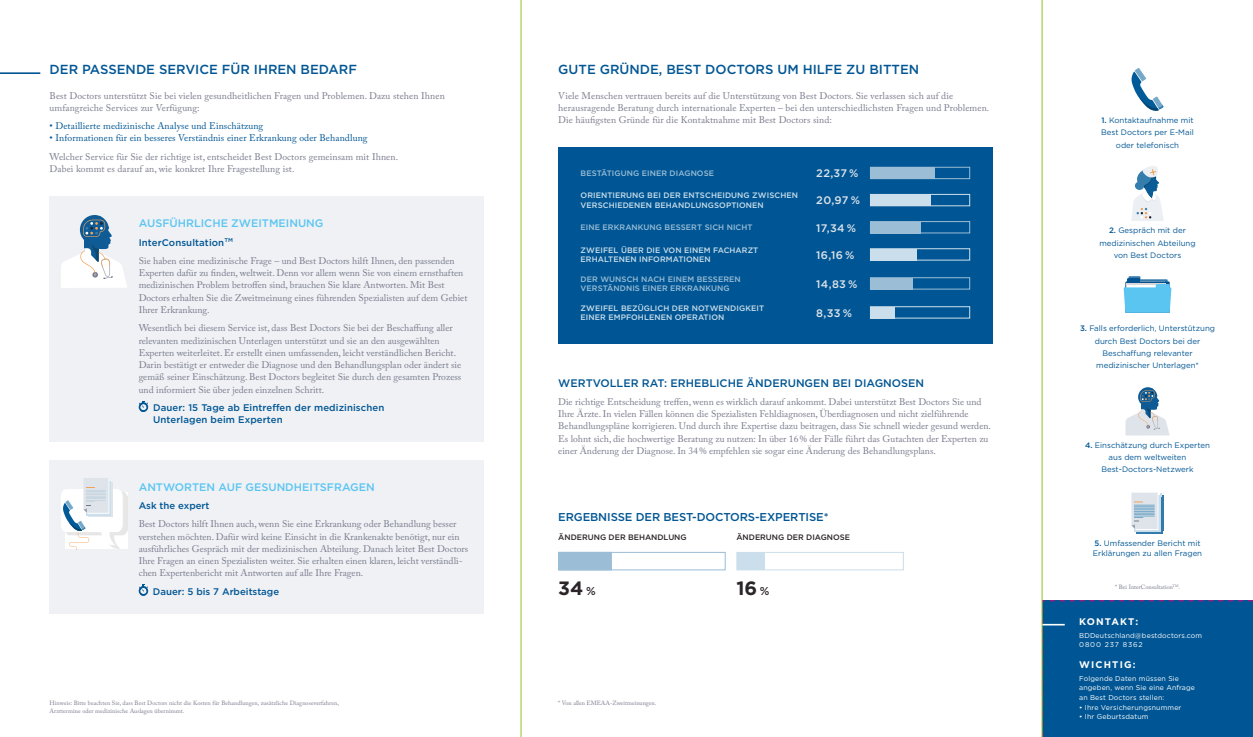
<style>
.page{position:relative;width:1253px;height:737px;background:#fff}
.page>*{position:absolute;margin:0;border:0;box-sizing:border-box;transform-origin:0 0}
.t1{font:700 19.25px "Gotham";color:#2b2428}
.t2{font:500 13.12px "Gotham";color:#005694}
.t3{font:500 11.38px "Gotham";letter-spacing:-.01em;color:#005694}
.t4{font:500 10.94px "Gotham";color:#5bc5f2}
.t5{font:500 10.94px "Gotham";color:#005694}
.t6{font:500 10.94px "Gotham";letter-spacing:.03em;color:#dfe4ea}
.t7{font:9.62px/12.2px "Adobe Caslon Pro";color:#797b8d}
.t8{font:500 9.62px/12.2px "Gotham";letter-spacing:.01em;color:#005694}
.t9{font:9.62px "Adobe Caslon Pro";letter-spacing:.01em;color:#005694}
.t10{font:700 9.62px "Gotham";letter-spacing:.12em;color:#fff}
.t11{font:7.88px/12.2px "Gotham";color:#005694;text-align:center}
.t12{font:500 7.88px/9.6px "Gotham";letter-spacing:.01em;color:#cbdeeb}
.t13{font:500 7.88px/9.6px "Gotham";letter-spacing:.01em;color:#9bbdd6}
.t14{font:500 7.88px "Gotham";color:#2b2428}
.t15{font:7px/9.6px "Gotham";letter-spacing:.02em;color:#fff}
.t16{font:6.12px/7.9px "Adobe Caslon Pro";letter-spacing:.01em;color:#797b8d}
.s1{font-weight:500;font-size:11.38px}
.s2{font-weight:500}
</style>
<div class="page">
<div style="left:50px;top:196px;width:434px;height:245px;background:#eff1f5"></div>
<div style="left:50px;top:460px;width:434px;height:153px;background:#eff1f5"></div>
<svg style="left:138px;top:401px;width:10px;height:11px"></svg>
<svg style="left:138px;top:584px;width:10px;height:12px"></svg>
<div style="left:558px;top:147px;width:434px;height:196px;background:#005694"></div>
<div style="left:870px;top:167px;width:100px;height:12px;border:1px solid #9bbdd6"></div>
<div style="left:870px;top:167px;width:65px;height:12px;background:#9bbdd6"></div>
<div style="left:870px;top:194px;width:100px;height:12px;border:1px solid #cbdeeb"></div>
<div style="left:870px;top:194px;width:61px;height:12px;background:#cbdeeb"></div>
<div style="left:870px;top:221px;width:100px;height:12px;border:1px solid #9bbdd6"></div>
<div style="left:870px;top:222px;width:50px;height:11px;background:#9bbdd6"></div>
<div style="left:870px;top:248px;width:100px;height:12px;border:1px solid #cbdeeb"></div>
<div style="left:870px;top:249px;width:47px;height:11px;background:#cbdeeb"></div>
<div style="left:870px;top:277px;width:100px;height:12px;border:1px solid #9bbdd6"></div>
<div style="left:870px;top:278px;width:43px;height:11px;background:#9bbdd6"></div>
<div style="left:870px;top:306px;width:100px;height:12px;border:1px solid #cbdeeb"></div>
<div style="left:870px;top:307px;width:24px;height:11px;background:#cbdeeb"></div>
<hr style="left:0;top:72px;width:40px;height:2px;background:#005694">
<div style="left:558px;top:552px;width:54px;height:18px;background:#9bbdd6"></div>
<div style="left:558px;top:552px;width:167px;height:18px;border:1px solid #9bbdd6"></div>
<div style="left:737px;top:552px;width:27px;height:18px;background:#cbdeeb"></div>
<div style="left:736px;top:552px;width:167px;height:18px;border:1px solid #cbdeeb"></div>
<svg style="left:61px;top:215px;width:66px;height:73px"></svg>
<img style="left:123px;top:492px;width:4px;height:56px">
<svg style="left:61px;top:478px;width:62px;height:72px"></svg>
<svg style="left:1125px;top:387px;width:44px;height:48px"></svg>
<svg style="left:1132px;top:166px;width:31px;height:55px"></svg>
<svg style="left:1131px;top:68px;width:32px;height:43px"></svg>
<svg style="left:1123px;top:276px;width:48px;height:37px;background:#72c3e9"></svg>
<div style="left:1138px;top:495px;width:25px;height:36px;background:#cbdeeb"></div>
<div style="left:1136px;top:493px;width:25px;height:36px;background:#cbdeeb"></div>
<div style="left:1136px;top:497px;width:26px;height:36px;background:#cbdeeb"></div>
<div style="left:1134px;top:495px;width:26px;height:36px;background:#cbdeeb"></div>
<svg style="left:1131px;top:492px;width:29px;height:38px"></svg>
<div style="left:1042px;top:600px;width:211px;height:137px;background:#005694"></div>
<hr style="left:1041px;top:0;width:1px;height:737px;background:#95c11f">
<hr style="left:521px;top:0;width:1px;height:737px;background:#95c11f">
<h2 class="t2" style="left:50px;top:61px;width:309px">DER PASSENDE SERVICE FÜR IHREN BEDARF</h2>
<p class="t7" style="left:50px;top:89px;width:397px">Best Doctors unterstützt Sie bei vielen gesundheitlichen Fragen und Problemen. Dazu stehen Ihnen umfangreiche Services zur Verfügung:</p>
<p class="t9" style="left:50px;top:120px;width:215px">• Detaillierte medizinische Analyse und Einschätzung</p>
<p class="t9" style="left:50px;top:132px;width:319px">• Informationen für ein besseres Verständnis einer Erkrankung oder Behandlung</p>
<p class="t7" style="left:50px;top:150px;width:350px">Welcher Service für Sie der richtige ist, entscheidet Best Doctors gemeinsam mit Ihnen.<br>Dabei kommt es darauf an, wie konkret Ihre Fragestellung ist.</p>
<p class="t4" style="left:139px;top:216px;width:186px">AUSFÜHRLICHE ZWEITMEINUNG</p>
<p class="t8" style="left:139px;top:236px;width:96px">InterConsultation<sup>TM</sup></p>
<p class="t7" style="left:139px;top:254px;width:330px">Sie haben eine medizinische Frage – und Best Doctors hilft Ihnen, den passenden Experten dafür zu finden, weltweit. Denn vor allem wenn Sie von einem ernsthaften medizinischen Problem betroffen sind, brauchen Sie klare Antworten. Mit Best Doctors erhalten Sie die Zweitmeinung eines führenden Spezialisten auf dem Gebiet Ihrer Erkrankung.</p>
<p class="t7" style="left:139px;top:322px;width:324px">Wesentlich bei diesem Service ist, dass Best Doctors Sie bei der Beschaffung aller relevanten medizinischen Unterlagen unterstützt und sie an den ausgewählten Experten weiterleitet. Er erstellt einen umfassenden, leicht verständlichen Bericht.<br>Darin bestätigt er entweder die Diagnose und den Behandlungsplan oder ändert sie gemäß seiner Einschätzung. Best Doctors begleitet Sie durch den gesamten Prozess und informiert Sie über jeden einzelnen Schritt.</p>
<p class="t8" style="left:153px;top:401px;width:233px">Dauer: 15 Tage ab Eintreffen der medizinischen<br>Unterlagen beim Experten</p>
<p class="t4" style="left:139px;top:479px;width:237px">ANTWORTEN AUF GESUNDHEITSFRAGEN</p>
<p class="t8" style="left:139px;top:499px;width:72px">Ask the expert</p>
<p class="t7" style="left:139px;top:518px;width:331px">Best Doctors hilft Ihnen auch, wenn Sie eine Erkrankung oder Behandlung besser verstehen möchten. Dafür wird keine Einsicht in die Krankenakte benötigt, nur ein ausführliches Gespräch mit der medizinischen Abteilung. Danach leitet Best Doctors Ihre Fragen an einen Spezialisten weiter. Sie erhalten einen klaren, leicht verständli&shy;chen Expertenbericht mit Antworten auf alle Ihre Fragen.</p>
<p class="t8" style="left:153px;top:585px;width:128px">Dauer: 5 bis 7 Arbeitstage</p>
<p class="t16" style="left:50px;top:699px;width:291px">Hinweis: Bitte beachten Sie, dass Best Doctors nicht die Kosten für Behandlungen, zusätzliche Diagnoseverfahren,<br>Arzttermine oder medizinische Auslagen übernimmt.</p>
<h2 class="t2" style="left:558px;top:61px;width:362px">GUTE GRÜNDE, BEST DOCTORS UM HILFE ZU BITTEN</h2>
<p class="t7" style="left:558px;top:89px;width:432px">Viele Menschen vertrauen bereits auf die Unterstützung von Best Doctors. Sie verlassen sich auf die herausragende Beratung durch internationale Experten – bei den unterschiedlichsten Fragen und Problemen.<br>Die häufigsten Gründe für die Kontaktnahme mit Best Doctors sind:</p>
<p class="t13" style="left:580px;top:168px;width:135px">BESTÄTIGUNG EINER DIAGNOSE</p>
<p class="t6" style="left:816px;top:166px;width:44px">22,37 %</p>
<p class="t12" style="left:580px;top:191px;width:219px">ORIENTIERUNG BEI DER ENTSCHEIDUNG ZWISCHEN<br>VERSCHIEDENEN BEHANDLUNGSOPTIONEN</p>
<p class="t6" style="left:816px;top:193px;width:45px">20,97 %</p>
<p class="t13" style="left:580px;top:223px;width:174px">EINE ERKRANKUNG BESSERT SICH NICHT</p>
<p class="t6" style="left:816px;top:221px;width:41px">17,34 %</p>
<p class="t12" style="left:580px;top:245px;width:179px">ZWEIFEL ÜBER DIE VON EINEM FACHARZT<br>ERHALTENEN INFORMATIONEN</p>
<p class="t6" style="left:816px;top:248px;width:40px">16,16 %</p>
<p class="t13" style="left:580px;top:274px;width:162px">DER WUNSCH NACH EINEM BESSEREN<br>VERSTÄNDNIS EINER ERKRANKUNG</p>
<p class="t6" style="left:816px;top:277px;width:43px">14,83 %</p>
<p class="t12" style="left:580px;top:303px;width:185px">ZWEIFEL BEZÜGLICH DER NOTWENDIGKEIT<br>EINER EMPFOHLENEN OPERATION</p>
<p class="t6" style="left:816px;top:306px;width:37px">8,33 %</p>
<p class="t5" style="left:558px;top:375px;width:367px">WERTVOLLER RAT: ERHEBLICHE ÄNDERUNGEN BEI DIAGNOSEN</p>
<p class="t7" style="left:558px;top:395px;width:434px">Die richtige Entscheidung treffen, wenn es wirklich darauf ankommt. Dabei unterstützt Best Doctors Sie und Ihre Ärzte. In vielen Fällen können die Spezialisten Fehldiagnosen, Überdiagnosen und nicht zielführende Behandlungspläne korrigieren. Und durch ihre Expertise dazu beitragen, dass Sie schnell wieder gesund werden.<br>Es lohnt sich, die hochwertige Beratung zu nutzen: In über 16% der Fälle führt das Gutachten der Experten zu einer Änderung der Diagnose. In 34% empfehlen sie sogar eine Änderung des Behandlungsplans.</p>
<p class="t3" style="left:558px;top:510px;width:272px">ERGEBNISSE DER BEST-DOCTORS-EXPERTISE*</p>
<p class="t14" style="left:558px;top:532px;width:130px">ÄNDERUNG DER BEHANDLUNG</p>
<p class="t14" style="left:736px;top:532px;width:115px">ÄNDERUNG DER DIAGNOSE</p>
<h1 class="t1" style="left:558px;top:575px;width:39px">34 <span class="s1">%</span></h1>
<h1 class="t1" style="left:736px;top:575px;width:35px">16 <span class="s1">%</span></h1>
<p class="t16" style="left:558px;top:699px;width:100px">* Von allen EMEAA-Zweitmeinungen.</p>
<p class="t11" style="left:1101px;top:114px;width:94px"><span class="s2">1.</span> Kontaktaufnahme mit<br>Best Doctors per E-Mail oder telefonisch</p>
<p class="t11" style="left:1099px;top:224px;width:98px"><span class="s2">2.</span> Gespräch mit der medizinischen Abteilung von Best Doctors</p>
<p class="t11" style="left:1080px;top:322px;width:137px"><span class="s2">3.</span> Falls erforderlich, Unterstützung durch Best Doctors bei der<br>Beschaffung relevanter medizinischer Unterlagen*</p>
<p class="t11" style="left:1085px;top:439px;width:126px"><span class="s2">4.</span> Einschätzung durch Experten aus dem weltweiten<br>Best-Doctors-Netzwerk</p>
<p class="t11" style="left:1093px;top:538px;width:111px;line-height:9.6px;text-align:left"><span class="s2">5.</span> Umfassender Bericht mit<br>Erklärungen zu allen Fragen</p>
<p class="t16" style="left:1115px;top:582px;width:66px">* Bei InterConsultation<sup>TM</sup>.</p>
<p class="t10" style="left:1079px;top:615px;width:61px">KONTAKT:</p>
<p class="t15" style="left:1079px;top:630px;width:125px">BDDeutschland@bestdoctors.com<br>0800 237 8362</p>
<p class="t10" style="left:1079px;top:658px;width:58px">WICHTIG:</p>
<p class="t15" style="left:1079px;top:673px;width:117px">Folgende Daten müssen Sie angeben, wenn Sie eine Anfrage an Best Doctors stellen:</p>
<p class="t15" style="left:1079px;top:702px;width:104px">• Ihre Versicherungsnummer</p>
<p class="t15" style="left:1079px;top:711px;width:71px">• Ihr Geburtsdatum</p>
</div>
